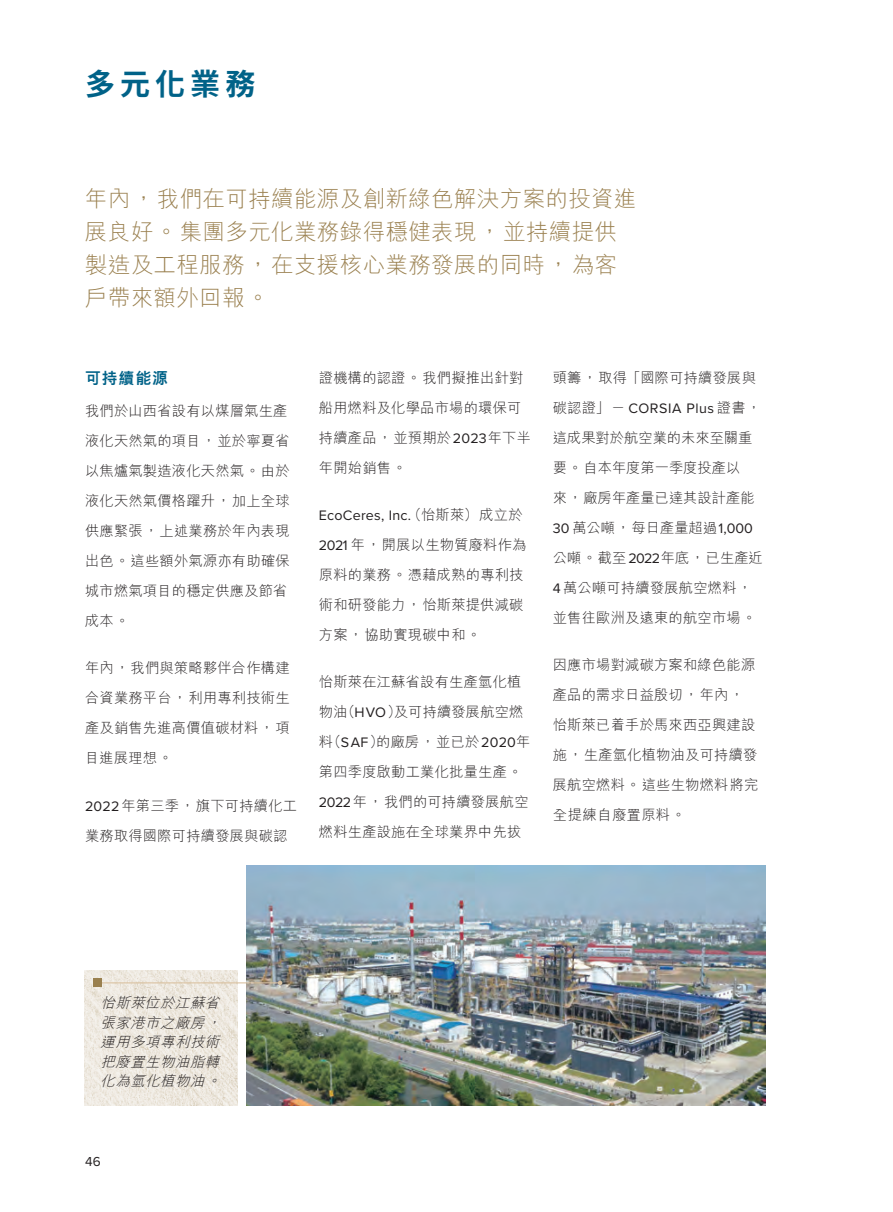
<style>
.page{position:relative;width:893px;height:1212px;background:#fff}
.page>*{position:absolute;margin:0;border:0;box-sizing:border-box;transform-origin:0 0}
.t1{font:700 30px "Noto Sans TC";letter-spacing:.17em;color:#006288}
.Body_Text{font:300 22.5px/33px "M Hei HK";letter-spacing:.015em;color:#9a804f}
.Heading_2{font:800 15.75px "M Hei HK";letter-spacing:.065em;color:#006288}
.Body_Text-2{font:300 14.25px/30px "M Hei HK";letter-spacing:.015em;color:#231f20}
.Body_Text-3{font:italic 300 14.25px/19.5px "M Hei HK";color:#231f20;text-align:justify}
.t2{font:13.5px "Proxima Nova";color:#231f20}
.s1{font-family:"Proxima Nova";font-weight:400}
</style>
<div class="page">
<img style="left:247px;top:865px;width:518px;height:241px">
<img style="left:85px;top:970px;width:152px;height:136px">
<hr style="left:98px;top:982px;width:182px;height:1px;background:#dac2a1">
<svg style="left:278px;top:980px;width:4px;height:5px"></svg>
<div style="left:93px;top:978px;width:9px;height:9px;background:#9a804f"></div>
<h1 class="t1" style="left:85px;top:67px;width:172px">多元化業務</h1>
<p class="Body_Text" style="left:85px;top:182px;width:553px">年內，我們在可持續能源及創新綠色解決方案的投資進展良好。集團多元化業務錄得穩健表現，並持續提供製造及工程服務，在支援核心業務發展的同時，為客戶帶來額外回報。</p>
<p class="Heading_2" style="left:85px;top:367px;width:84px">可持續能源</p>
<p class="Body_Text-2" style="left:85px;top:396px;width:206px">我們於山西省設有以煤層氣生產液化天然氣的項目，並於寧夏省以焦爐氣製造液化天然氣。由於液化天然氣價格躍升，加上全球供應緊張，上述業務於年內表現出色。這些額外氣源亦有助確保城市燃氣項目的穩定供應及節省成本。</p>
<p class="Body_Text-2" style="left:85px;top:653px;width:206px;text-align:justify">年內，我們與策略夥伴合作構建合資業務平台，利用專利技術生產及銷售先進高價值碳材料，項目進展理想。</p>
<p class="Body_Text-2" style="left:85px;top:790px;width:214px"><span class="s1">2022</span>年第三季，旗下可持續化工業務取得國際可持續發展與碳認</p>
<p class="Body_Text-2" style="left:319px;top:363px;width:214px">證機構的認證。我們擬推出針對船用燃料及化學品市場的環保可持續產品，並預期於<span class="s1">2023</span>年下半年開始銷售。</p>
<p class="Body_Text-2" style="left:319px;top:500px;width:209px"><span class="s1">EcoCeres, Inc.</span>（怡斯萊）成立於<br><span class="s1">2021</span> 年，開展以生物質廢料作為原料的業務。憑藉成熟的專利技術和研發能力，怡斯萊提供減碳方案，協助實現碳中和。</p>
<p class="Body_Text-2" style="left:319px;top:667px;width:213px">怡斯萊在江蘇省設有生產氫化植物油（<span class="s1">HVO</span>）及可持續發展航空燃料（<span class="s1">SAF</span>）的廠房，並已於<span class="s1">2020</span>年第四季度啟動工業化批量生產。<br><span class="s1">2022</span>年，我們的可持續發展航空燃料生產設施在全球業界中先拔</p>
<p class="Body_Text-2" style="left:553px;top:363px;width:212px">頭籌，取得「國際可持續發展與碳認證」－ <span class="s1">CORSIA Plus</span> 證書，這成果對於航空業的未來至關重要。自本年度第一季度投產以<br>來，廠房年產量已達其設計產能<br><span class="s1">30</span> 萬公噸，每日產量超過<span class="s1">1,000</span>公噸。截至<span class="s1">2022</span>年底，已生產近<br><span class="s1">4</span>萬公噸可持續發展航空燃料，並售往歐洲及遠東的航空市場。</p>
<p class="Body_Text-2" style="left:553px;top:650px;width:207px">因應市場對減碳方案和綠色能源產品的需求日益殷切，年內，怡斯萊已着手於馬來西亞興建設施，生產氫化植物油及可持續發展航空燃料。這些生物燃料將完全提練自廢置原料。</p>
<p class="Body_Text-3" style="left:101px;top:993px;width:125px">怡斯萊位於江蘇省張家港市之廠房，運用多項專利技術把廢置生物油脂轉化為氫化植物油。</p>
<p class="t2" style="left:85px;top:1151px;width:17px">46</p>
</div>
